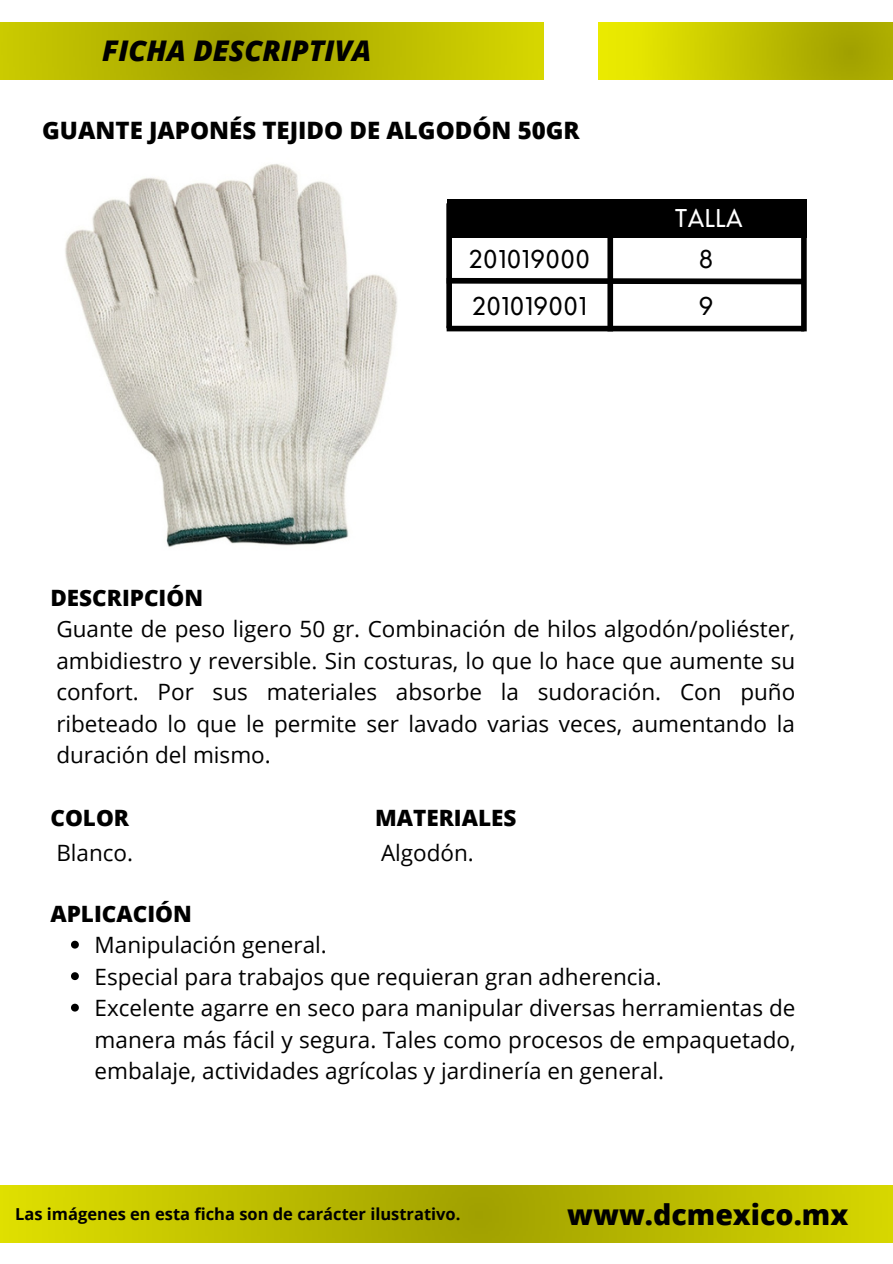
<style>
.page{position:relative;width:893px;height:1264px;background:#fff}
.page>*{position:absolute;margin:0;border:0;box-sizing:border-box;transform-origin:0 0}
.t1{font:italic 800 28.5px "Open Sans";color:#000}
.t2{font:800 28.5px "Open Sans";color:#000}
.t3{font:800 24px "Open Sans";color:#000}
.t4{font:24px "Nourd";letter-spacing:.02em;color:#000}
.t5{font:24px "Nourd";letter-spacing:.02em;color:#fff}
.t6{font:22.5px/31.5px "Open Sans";color:#000;text-align:justify}
.t7{font:800 22.5px "Open Sans";color:#000}
.t8{font:700 16.5px "Open Sans";color:#000}
</style>
<div class="page">
<img style="left:0;top:1185px;width:892px;height:57px">
<img style="left:0;top:22px;width:543px;height:57px">
<img style="left:598px;top:22px;width:294px;height:58px">
<div style="left:446px;top:200px;width:360px;height:38px;background:#000"></div>
<svg style="left:452px;top:275px;width:355px;height:12px"></svg>
<div style="left:607px;top:203px;width:6px;height:128px;background:#000"></div>
<div style="left:801px;top:200px;width:5px;height:131px;background:#000"></div>
<div style="left:446px;top:203px;width:6px;height:125px;background:#000"></div>
<img style="left:65px;top:164px;width:332px;height:383px">
<svg style="left:71px;top:940px;width:8px;height:8px"></svg>
<svg style="left:71px;top:972px;width:8px;height:8px"></svg>
<svg style="left:71px;top:1003px;width:8px;height:8px"></svg>
<div style="left:446px;top:326px;width:358px;height:5px;background:#000"></div>
<p class="t1" style="left:102px;top:31px;width:271px">FICHA DESCRIPTIVA</p>
<p class="t3" style="left:42px;top:113px;width:539px">GUANTE JAPONÉS TEJIDO DE ALGODÓN 50GR</p>
<p class="t5" style="left:675px;top:203px;width:69px">TALLA</p>
<p class="t4" style="left:469px;top:244px;width:123px">201019000</p>
<p class="t4" style="left:699px;top:244px;width:16px">8</p>
<p class="t7" style="left:50px;top:581px;width:154px">DESCRIPCIÓN</p>
<p class="t4" style="left:472px;top:290px;width:116px">201019001</p>
<p class="t4" style="left:698px;top:290px;width:16px">9</p>
<p class="t6" style="left:56px;top:612px;width:740px">Guante de peso ligero 50 gr. Combinación de hilos algodón/poliéster, ambidiestro y reversible. Sin costuras, lo que lo hace que aumente su confort. Por sus materiales absorbe la sudoración. Con puño ribeteado lo que le permite ser lavado varias veces, aumentando la duración del mismo.</p>
<p class="t7" style="left:50px;top:802px;width:80px">COLOR</p>
<p class="t6" style="left:56px;top:836px;width:78px">Blanco.</p>
<p class="t7" style="left:50px;top:897px;width:143px">APLICACIÓN</p>
<p class="t7" style="left:375px;top:802px;width:143px">MATERIALES</p>
<p class="t6" style="left:381px;top:836px;width:94px">Algodón.</p>
<p class="t6" style="left:95px;top:928px;width:702px;text-align:left">Manipulación general.<br>Especial para trabajos que requieran gran adherencia.<br>Excelente agarre en seco para manipular diversas herramientas de manera más fácil y segura. Tales como procesos de empaquetado, embalaje, actividades agrícolas y jardinería en general.</p>
<p class="t8" style="left:15px;top:1202px;width:447px">Las imágenes en esta ficha son de carácter ilustrativo.</p>
<p class="t2" style="left:567px;top:1194px;width:282px">www.dcmexico.mx</p>
</div>
